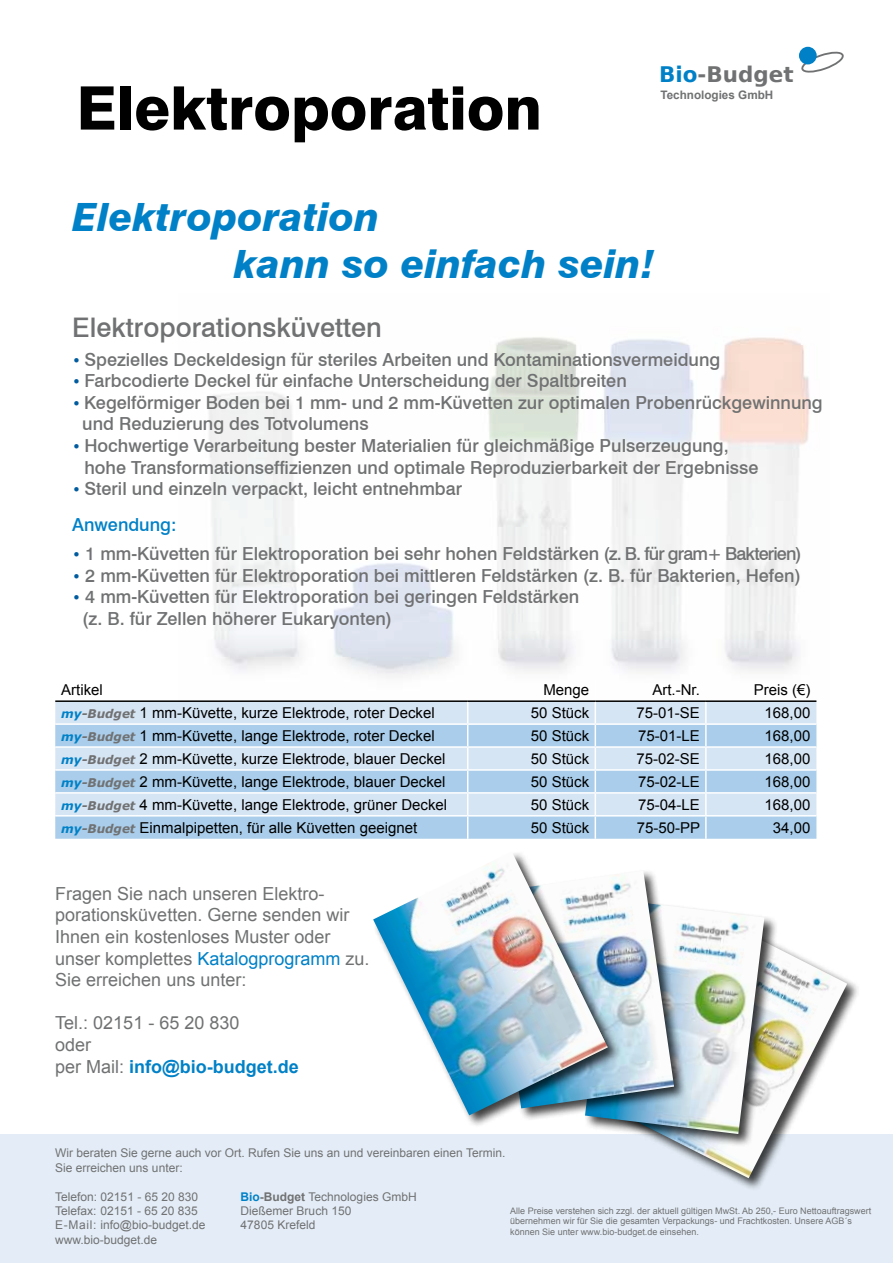
<style>
.page{position:relative;width:893px;height:1263px;background:#fff}
.page>*{position:absolute;margin:0;border:0;box-sizing:border-box;transform-origin:0 0}
.t1{font:800 60px "Swiss 721 BT";color:#000}
.t2{font:italic 800 39px/46.8px "Swiss 721 BT";color:#0081c7}
.t3{font:500 27px "Swiss 721 BT";color:#707172}
.t4{font:700 21.45px "Bitstream Vera Sans";color:#707172}
.t5{font:500 18px/21.6px "Swiss 721 BT";color:#707172}
.t6{font:18px/21.6px "Arial";color:#707172}
.t7{font:15px "Arial";color:#000}
.t8{font:12px/14.4px "Arial";color:#707172}
.t9{font:700 11.7px "Arial";color:#707172}
.t10{font:9px/10.8px "Arial";color:#707172}
.s1{color:#0081c7}
.s2{font-size:15px;color:#005c9e}
.s3{font-family:"Verdana";font-weight:700;font-style:italic;font-size:12px;color:#0081c7}
.s4{font-family:"Verdana";font-weight:700;font-style:italic;font-size:12px;color:#707172}
.s5{font-weight:700;color:#0081c7}
.s6{font-weight:700}
</style>
<div class="page">
<img style="left:209px;top:337px;width:608px;height:372px">
<div style="left:0;top:1134px;width:893px;height:129px;background:#e4edf7"></div>
<svg style="left:801px;top:49px;width:43px;height:24px"></svg>
<div style="left:799px;top:47px;width:18px;height:17px;background:#0081c7;border-radius:50%"></div>
<div style="left:55px;top:702px;width:761px;height:21px;background:#d6e5f4"></div>
<svg style="left:55px;top:725px;width:761px;height:114px;fill:#a9cdea"></svg>
<hr style="left:705px;top:678px;width:2px;height:22px;background:#fff">
<hr style="left:705px;top:702px;width:2px;height:21px;background:#fff">
<hr style="left:705px;top:725px;width:2px;height:21px;background:#fff">
<hr style="left:55px;top:746px;width:413px;height:2px;background:#fff">
<hr style="left:468px;top:746px;width:127px;height:2px;background:#fff">
<hr style="left:595px;top:746px;width:111px;height:2px;background:#fff">
<hr style="left:706px;top:746px;width:110px;height:2px;background:#fff">
<hr style="left:705px;top:748px;width:2px;height:21px;background:#fff">
<hr style="left:55px;top:769px;width:413px;height:2px;background:#fff">
<hr style="left:468px;top:769px;width:127px;height:2px;background:#fff">
<hr style="left:595px;top:769px;width:111px;height:2px;background:#fff">
<hr style="left:706px;top:769px;width:110px;height:2px;background:#fff">
<hr style="left:705px;top:771px;width:2px;height:21px;background:#fff">
<hr style="left:55px;top:792px;width:413px;height:2px;background:#fff">
<hr style="left:468px;top:792px;width:127px;height:2px;background:#fff">
<hr style="left:595px;top:792px;width:111px;height:2px;background:#fff">
<hr style="left:706px;top:792px;width:110px;height:2px;background:#fff">
<hr style="left:705px;top:794px;width:2px;height:21px;background:#fff">
<hr style="left:55px;top:815px;width:413px;height:1px;background:#fff">
<hr style="left:468px;top:815px;width:127px;height:1px;background:#fff">
<svg style="left:467px;top:678px;width:1px;height:161px"></svg>
<hr style="left:595px;top:815px;width:111px;height:1px;background:#fff">
<svg style="left:595px;top:678px;width:1px;height:161px"></svg>
<hr style="left:706px;top:815px;width:110px;height:1px;background:#fff">
<hr style="left:705px;top:816px;width:2px;height:23px;background:#fff">
<hr style="left:55px;top:700px;width:413px;height:2px;background:#000">
<hr style="left:468px;top:700px;width:127px;height:2px;background:#000">
<hr style="left:595px;top:700px;width:111px;height:2px;background:#000">
<hr style="left:706px;top:700px;width:110px;height:2px;background:#000">
<div style="left:610px;top:913px;width:250px;height:278px;background:#000;opacity:.75"></div>
<img style="left:611px;top:914px;width:236px;height:264px">
<div style="left:583px;top:897px;width:195px;height:251px;background:#000;opacity:.75"></div>
<img style="left:585px;top:899px;width:179px;height:235px">
<div style="left:489px;top:869px;width:198px;height:253px;background:#000;opacity:.75"></div>
<img style="left:621px;top:870px;width:53px;height:238px">
<div style="left:372px;top:850px;width:249px;height:278px;background:#000;opacity:.75"></div>
<img style="left:373px;top:851px;width:235px;height:264px">
<h1 class="t1" style="left:77px;top:72px;width:467px">Elektroporation</h1>
<p class="t4" style="left:659px;top:62px;width:136px"><span class="s1">Bio</span>-Budget</p>
<p class="t9" style="left:660px;top:87px;width:114px">Technologies GmbH</p>
<h2 class="t2" style="left:234px;top:194px;width:422px;text-indent:-162px">Elektroporation<br>kann so einfach sein!</h2>
<h3 class="t3" style="left:72px;top:311px;width:311px">Elektroporationsküvetten</h3>
<p class="t5" style="left:72px;top:348px;width:649px"><span class="s2">•</span> Spezielles Deckeldesign für steriles Arbeiten und Kontaminationsvermeidung</p>
<p class="t5" style="left:72px;top:370px;width:556px"><span class="s2">•</span> Farbcodierte Deckel für einfache Unterscheidung der Spaltbreiten</p>
<p class="t5" style="left:82px;top:391px;width:742px;text-indent:-10px"><span class="s2">•</span> Kegelförmiger Boden bei 1 mm- und 2 mm-Küvetten zur optimalen Probenrückgewinnung und Reduzierung des Totvolumens</p>
<p class="t5" style="left:84px;top:435px;width:675px;text-indent:-12px"><span class="s2">•</span> Hochwertige Verarbeitung bester Materialien für gleichmäßige Pulserzeugung, hohe Transformationseffizienzen und optimale Reproduzierbarkeit der Ergebnisse</p>
<p class="t5" style="left:72px;top:471px;width:391px;line-height:36px"><span class="s2">•</span> Steril und einzeln verpackt, leicht entnehmbar<br><span class="s1">Anwendung:</span></p>
<p class="t5" style="left:72px;top:543px;width:731px"><span class="s2">•</span> 1 mm-Küvetten für Elektroporation bei sehr hohen Feldstärken (z. B. für gram+ Bakterien)</p>
<p class="t5" style="left:72px;top:564px;width:730px"><span class="s2">•</span> 2 mm-Küvetten für Elektroporation bei mittleren Feldstärken (z. B. für Bakterien, Hefen)</p>
<p class="t5" style="left:82px;top:586px;width:498px;text-indent:-10px"><span class="s2">•</span> 4 mm-Küvetten für Elektroporation bei geringen Feldstärken (z. B. für Zellen höherer Eukaryonten)</p>
<p class="t7" style="left:61px;top:680px;width:43px">Artikel</p>
<p class="t7" style="left:543px;top:680px;width:47px">Menge</p>
<p class="t7" style="left:652px;top:680px;width:49px">Art.-Nr.</p>
<p class="t7" style="left:754px;top:680px;width:58px">Preis (€)</p>
<p class="t7" style="left:61px;top:703px;width:375px"><span class="s3">my</span><span class="s4">-Budget</span> 1 mm-Küvette, kurze Elektrode, roter Deckel</p>
<p class="t7" style="left:531px;top:703px;width:60px">50 Stück</p>
<p class="t7" style="left:636px;top:703px;width:65px">75-01-SE</p>
<p class="t7" style="left:765px;top:703px;width:47px">168,00</p>
<p class="t7" style="left:61px;top:726px;width:375px"><span class="s3">my</span><span class="s4">-Budget</span> 1 mm-Küvette, lange Elektrode, roter Deckel</p>
<p class="t7" style="left:531px;top:726px;width:60px">50 Stück</p>
<p class="t7" style="left:638px;top:726px;width:63px">75-01-LE</p>
<p class="t7" style="left:764px;top:726px;width:47px">168,00</p>
<p class="t7" style="left:61px;top:749px;width:386px"><span class="s3">my</span><span class="s4">-Budget</span> 2 mm-Küvette, kurze Elektrode, blauer Deckel</p>
<p class="t7" style="left:531px;top:749px;width:60px">50 Stück</p>
<p class="t7" style="left:636px;top:749px;width:65px">75-02-SE</p>
<p class="t7" style="left:765px;top:749px;width:47px">168,00</p>
<p class="t7" style="left:61px;top:772px;width:386px"><span class="s3">my</span><span class="s4">-Budget</span> 2 mm-Küvette, lange Elektrode, blauer Deckel</p>
<p class="t7" style="left:531px;top:772px;width:60px">50 Stück</p>
<p class="t7" style="left:638px;top:772px;width:63px">75-02-LE</p>
<p class="t7" style="left:764px;top:772px;width:47px">168,00</p>
<p class="t7" style="left:61px;top:795px;width:387px"><span class="s3">my</span><span class="s4">-Budget</span> 4 mm-Küvette, lange Elektrode, grüner Deckel</p>
<p class="t7" style="left:531px;top:795px;width:60px">50 Stück</p>
<p class="t7" style="left:638px;top:795px;width:63px">75-04-LE</p>
<p class="t7" style="left:764px;top:795px;width:47px">168,00</p>
<p class="t7" style="left:61px;top:818px;width:357px"><span class="s3">my</span><span class="s4">-Budget</span> Einmalpipetten, für alle Küvetten geeignet</p>
<p class="t7" style="left:531px;top:818px;width:60px">50 Stück</p>
<p class="t7" style="left:637px;top:818px;width:65px">75-50-PP</p>
<p class="t7" style="left:773px;top:818px;width:39px">34,00</p>
<p class="t6" style="left:55px;top:883px;width:316px">Fragen Sie nach unseren Elektro&shy;porationsküvetten. Gerne senden wir Ihnen ein kostenloses Muster oder unser komplettes <span class="s1">Katalogprogramm</span> zu.<br>Sie erreichen uns unter:</p>
<p class="t6" style="left:55px;top:1012px;width:245px">Tel.: 02151 - 65 20 830<br>oder<br>per Mail: <span class="s5">info@bio-budget.de</span></p>
<p class="t8" style="left:55px;top:1146px;width:452px">Wir beraten Sie gerne auch vor Ort. Rufen Sie uns an und vereinbaren einen Termin.<br>Sie erreichen uns unter:</p>
<p class="t8" style="left:55px;top:1189px;width:144px">Telefon: 02151 - 65 20 830</p>
<p class="t8" style="left:241px;top:1189px;width:178px"><span class="s5">Bio</span><span class="s6">-Budget</span> Technologies GmbH</p>
<p class="t8" style="left:55px;top:1204px;width:144px">Telefax: 02151 - 65 20 835</p>
<p class="t8" style="left:241px;top:1204px;width:112px">Dießemer Bruch 150</p>
<p class="t8" style="left:55px;top:1218px;width:152px">E-Mail: info@bio-budget.de</p>
<p class="t8" style="left:241px;top:1218px;width:76px">47805 Krefeld</p>
<p class="t8" style="left:55px;top:1232px;width:104px">www.bio-budget.de</p>
<p class="t10" style="left:510px;top:1205px;width:362px">Alle Preise verstehen sich zzgl. der aktuell gültigen MwSt. Ab 250,- Euro Nettoauftragswert übernehmen wir für Sie die gesamten Verpackungs- und Frachtkosten. Unsere AGB´s können Sie unter www.bio-budget.de einsehen.</p>
</div>
